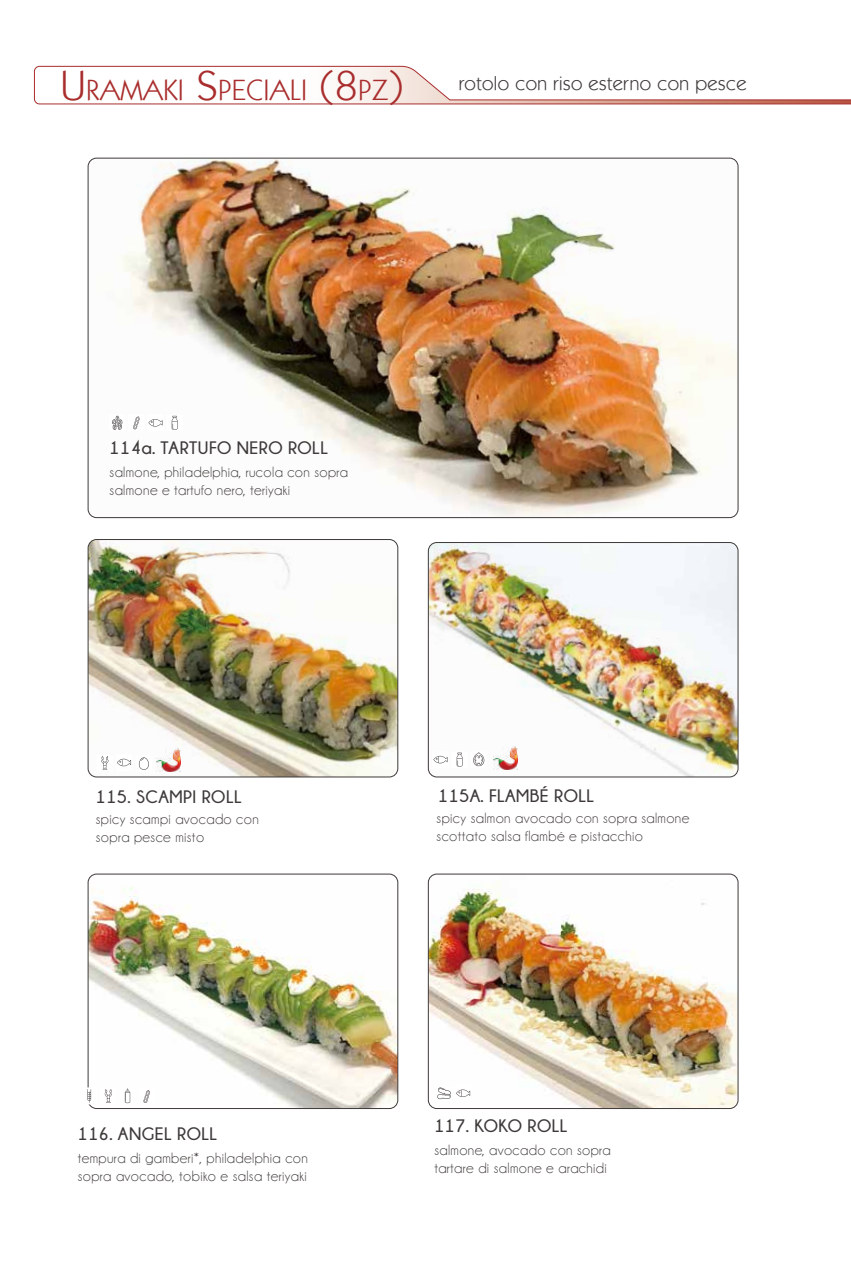
<style>
.page{position:relative;width:851px;height:1263px;background:#fff}
.page>*{position:absolute;margin:0;border:0;box-sizing:border-box;transform-origin:0 0}
.t1{font:42px "Kabel IT Cby BT";color:#a92d2d}
.t2{font:29.4px "Kabel IT Cby BT";letter-spacing:.025em;color:#a92d2d}
.t3{font:19.5px "Kabel IT Cby BT";letter-spacing:.025em;color:#3e3a39}
.t4{font:700 18px "Champagne&Limousines";letter-spacing:.025em;color:#3e3a39}
.t5{font:15px/18px "Champagne&Limousines";letter-spacing:.025em;color:#3e3a39}
.s1{font-size:42px}
</style>
<div class="page">
<img style="left:88px;top:158px;width:650px;height:360px">
<img style="left:88px;top:874px;width:310px;height:234px">
<div style="left:88px;top:874px;width:310px;height:235px;border:1px solid #3e3a39;border-radius:9px"></div>
<img style="left:428px;top:542px;width:310px;height:235px">
<div style="left:428px;top:542px;width:310px;height:235px;border:1px solid #3e3a39;border-radius:9px"></div>
<img style="left:428px;top:874px;width:310px;height:234px">
<div style="left:428px;top:874px;width:310px;height:235px;border:1px solid #3e3a39;border-radius:9px"></div>
<img style="left:88px;top:539px;width:310px;height:238px">
<div style="left:88px;top:539px;width:310px;height:238px;border:1px solid #3e3a39;border-radius:9px"></div>
<svg style="left:34px;top:66px;width:816px;height:39px"></svg>
<div style="left:109px;top:414px;width:17px;height:17px;background:#fff;border-radius:2px"></div>
<svg style="left:112px;top:416px;width:10px;height:14px"></svg>
<div style="left:128px;top:414px;width:17px;height:17px;background:#fff;border-radius:2px"></div>
<svg style="left:133px;top:416px;width:7px;height:13px"></svg>
<div style="left:451px;top:751px;width:17px;height:17px;background:#fff;border-radius:2px"></div>
<svg style="left:456px;top:753px;width:6px;height:13px"></svg>
<div style="left:470px;top:751px;width:17px;height:17px;background:#fff;border-radius:2px"></div>
<svg style="left:473px;top:752px;width:11px;height:14px"></svg>
<div style="left:135px;top:755px;width:17px;height:17px;background:#fff;border-radius:2px"></div>
<svg style="left:139px;top:757px;width:10px;height:13px"></svg>
<div style="left:119px;top:1087px;width:17px;height:17px;background:#fff;border-radius:2px"></div>
<svg style="left:125px;top:1089px;width:5px;height:14px"></svg>
<div style="left:81px;top:1087px;width:17px;height:17px;background:#fff;border-radius:2px"></div>
<svg style="left:87px;top:1089px;width:4px;height:14px"></svg>
<div style="left:100px;top:1087px;width:17px;height:17px;background:#fff;border-radius:2px"></div>
<svg style="left:105px;top:1089px;width:7px;height:14px"></svg>
<div style="left:435px;top:1085px;width:17px;height:17px;background:#fff;border-radius:2px"></div>
<svg style="left:437px;top:1087px;width:13px;height:12px"></svg>
<div style="left:454px;top:1085px;width:17px;height:17px;background:#fff;border-radius:2px"></div>
<svg style="left:456px;top:1089px;width:14px;height:8px"></svg>
<div style="left:96px;top:754px;width:17px;height:17px;background:#fff;border-radius:2px"></div>
<svg style="left:101px;top:756px;width:7px;height:14px"></svg>
<div style="left:115px;top:754px;width:17px;height:17px;background:#fff;border-radius:2px"></div>
<svg style="left:117px;top:759px;width:14px;height:7px"></svg>
<div style="left:432px;top:751px;width:17px;height:17px;background:#fff;border-radius:2px"></div>
<svg style="left:433px;top:756px;width:14px;height:7px"></svg>
<svg style="left:166px;top:414px;width:17px;height:17px"></svg>
<svg style="left:172px;top:416px;width:5px;height:14px"></svg>
<div style="left:147px;top:414px;width:17px;height:17px;background:#fff;border-radius:2px"></div>
<svg style="left:148px;top:419px;width:14px;height:8px"></svg>
<div style="left:138px;top:1088px;width:17px;height:17px;background:#fff;border-radius:2px"></div>
<svg style="left:143px;top:1090px;width:7px;height:13px"></svg>
<img style="left:157px;top:748px;width:23px;height:24px">
<img style="left:493px;top:746px;width:24px;height:23px">
<h2 class="t2" style="left:87px;top:72px;width:318px">RAMAKI <span class="s1">S</span>PECIALI <span class="s1">(8</span>PZ<span class="s1">)</span></h2>
<h1 class="t1" style="left:61px;top:60px;width:26px">U</h1>
<h3 class="t3" style="left:458px;top:72px;width:289px">rotolo con riso esterno con pesce</h3>
<p class="t4" style="left:110px;top:437px;width:220px">114a. TARTUFO NERO ROLL</p>
<p class="t5" style="left:110px;top:463px;width:240px">salmone, philadelphia, rucola con sopra salmone e tartufo nero, teriyaki</p>
<p class="t4" style="left:96px;top:787px;width:147px">115. SCAMPI ROLL</p>
<p class="t5" style="left:96px;top:810px;width:164px">spicy scampi avocado con sopra pesce misto</p>
<p class="t4" style="left:78px;top:1123px;width:141px">116. ANGEL ROLL</p>
<p class="t5" style="left:78px;top:1149px;width:231px">tempura di gamberi*, philadelphia con sopra avocado, tobiko e salsa teriyaki</p>
<p class="t4" style="left:438px;top:786px;width:157px">115A. FLAMBÉ ROLL</p>
<p class="t5" style="left:436px;top:809px;width:254px">spicy salmon avocado con sopra salmone scottato salsa flambé e pistacchio</p>
<p class="t4" style="left:434px;top:1116px;width:134px">117. KOKO ROLL</p>
<p class="t5" style="left:434px;top:1141px;width:178px">salmone, avocado con sopra tartare di salmone e arachidi</p>
</div>
